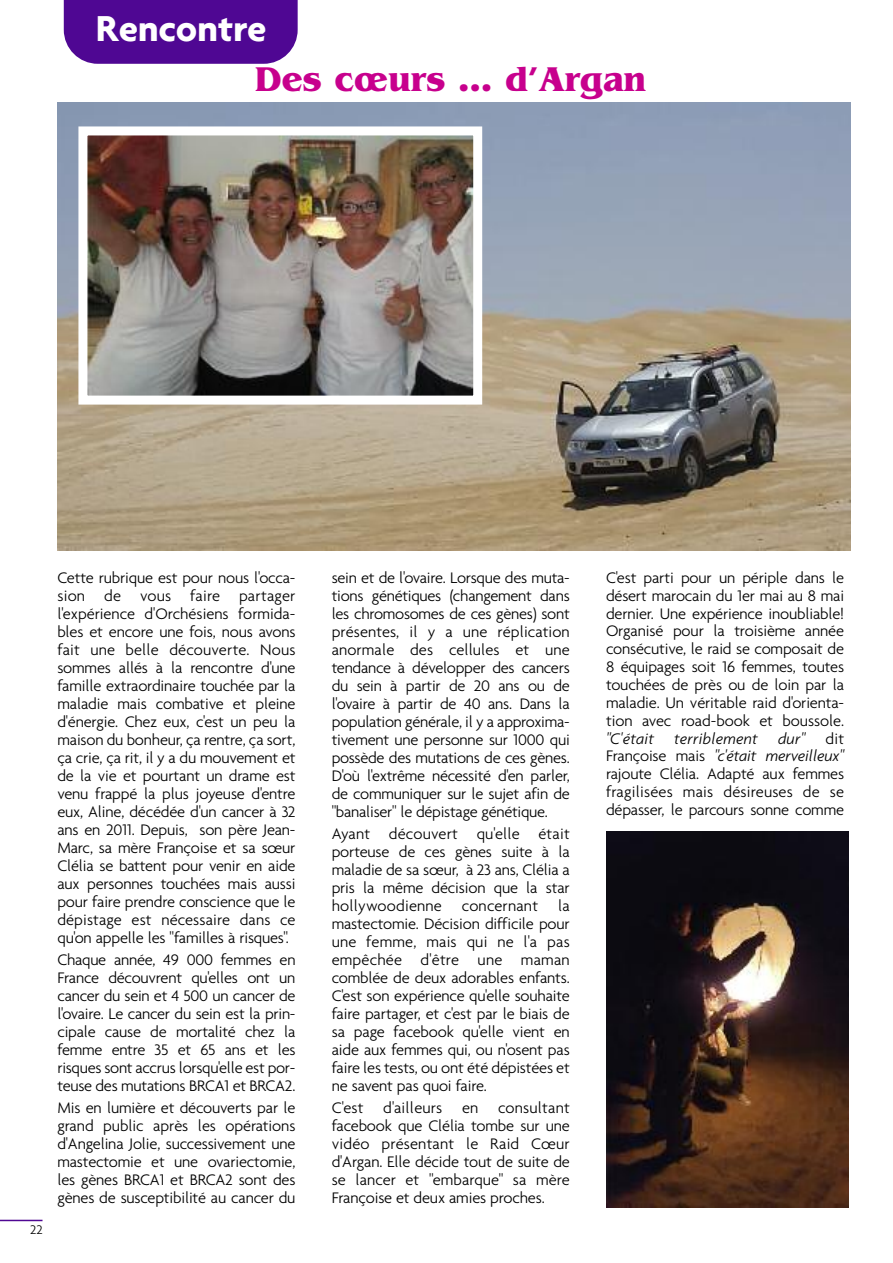
<style>
.page{position:relative;width:893px;height:1263px;background:#fff}
.page>*{position:absolute;margin:0;border:0;box-sizing:border-box;transform-origin:0 0}
.t1{font:700 39px "Agenda";color:#fff}
.t2{font:700 36px "Benguiat";color:#c7008d;scale:.95 1}
.t3{font:300 16.5px/18px "Agenda";letter-spacing:-.01em;color:#000;text-align:justify}
.t4{font:300 13.5px "Agenda";color:#000}
.s1{font-style:italic}
</style>
<div class="page">
<hr style="left:0;top:1220px;width:43px;height:1px;background:#4f0793">
<div style="left:64px;top:0;width:234px;height:64px;background:#4f0793"></div>
<img style="left:57px;top:102px;width:793px;height:448px">
<img style="left:606px;top:831px;width:242px;height:376px">
<img style="left:88px;top:136px;width:384px;height:259px">
<div style="left:78px;top:126px;width:404px;height:279px;border:9px solid #fff"></div>
<h1 class="t1" style="left:96px;top:4px;width:172px">Rencontre</h1>
<h2 class="t2" style="left:255px;top:57px;width:413px">Des cœurs … d’Argan</h2>
<p class="t4" style="left:30px;top:1222px;width:14px">22</p>
<p class="t3" style="left:57px;top:568px;width:240px">Cette rubrique est pour nous l'occa&shy;sion de vous faire partager l'expérience d'Orchésiens formida&shy;bles et encore une fois, nous avons fait une belle découverte. Nous sommes allés à la rencontre d'une famille extraordinaire touchée par la maladie mais combative et pleine d'énergie. Chez eux, c'est un peu la maison du bonheur, ça rentre, ça sort, ça crie, ça rit, il y a du mouvement et de la vie et pourtant un drame est venu frappé la plus joyeuse d'entre eux, Aline, décédée d'un cancer à 32 ans en 2011. Depuis, son père Jean-Marc, sa mère Françoise et sa sœur Clélia se battent pour venir en aide aux personnes touchées mais aussi pour faire prendre conscience que le dépistage est nécessaire dans ce qu'on appelle les "familles à risques".</p>
<p class="t3" style="left:57px;top:950px;width:240px">Chaque année, 49 000 femmes en France découvrent qu'elles ont un cancer du sein et 4 500 un cancer de l'ovaire. Le cancer du sein est la prin&shy;cipale cause de mortalité chez la femme entre 35 et 65 ans et les risques sont accrus lorsqu'elle est por&shy;teuse des mutations BRCA1 et BRCA2.</p>
<p class="t3" style="left:57px;top:1099px;width:240px">Mis en lumière et découverts par le grand public après les opérations d'Angelina Jolie, successivement une mastectomie et une ovariectomie, les gènes BRCA1 et BRCA2 sont des gènes de susceptibilité au cancer du</p>
<p class="t3" style="left:332px;top:568px;width:240px">sein et de l'ovaire. Lorsque des muta&shy;tions génétiques (changement dans les chromosomes de ces gènes) sont présentes, il y a une réplication anormale des cellules et une tendance à développer des cancers du sein à partir de 20 ans ou de l'ovaire à partir de 40 ans. Dans la population générale, il y a approxima&shy;tivement une personne sur 1000 qui possède des mutations de ces gènes.<br>D'où l'extrême nécessité d'en parler, de communiquer sur le sujet afin de "banaliser" le dépistage génétique.</p>
<p class="t3" style="left:332px;top:824px;width:240px">Ayant découvert qu'elle était porteuse de ces gènes suite à la maladie de sa sœur, à 23 ans, Clélia a pris la même décision que la star hollywoodienne concernant la mastectomie. Décision difficile pour une femme, mais qui ne l'a pas empêchée d'être une maman comblée de deux adorables enfants.<br>C'est son expérience qu'elle souhaite faire partager, et c'est par le biais de sa page facebook qu'elle vient en aide aux femmes qui, ou n'osent pas faire les tests, ou ont été dépistées et ne savent pas quoi faire.</p>
<p class="t3" style="left:332px;top:1099px;width:240px">C'est d'ailleurs en consultant facebook que Clélia tombe sur une vidéo présentant le Raid Cœur d'Argan. Elle décide tout de suite de se lancer et "embarque" sa mère Françoise et deux amies proches.</p>
<p class="t3" style="left:606px;top:568px;width:240px">C'est parti pour un périple dans le désert marocain du 1er mai au 8 mai dernier. Une expérience inoubliable!<br>Organisé pour la troisième année consécutive, le raid se composait de 8 équipages soit 16 femmes, toutes touchées de près ou de loin par la maladie. Un véritable raid d'orienta&shy;tion avec road-book et boussole. <span class="s1">"C'était terriblement dur"</span> dit Françoise mais <span class="s1">"c'était merveilleux" </span>rajoute Clélia. Adapté aux femmes fragilisées mais désireuses de se dépasser, le parcours sonne comme</p>
</div>
